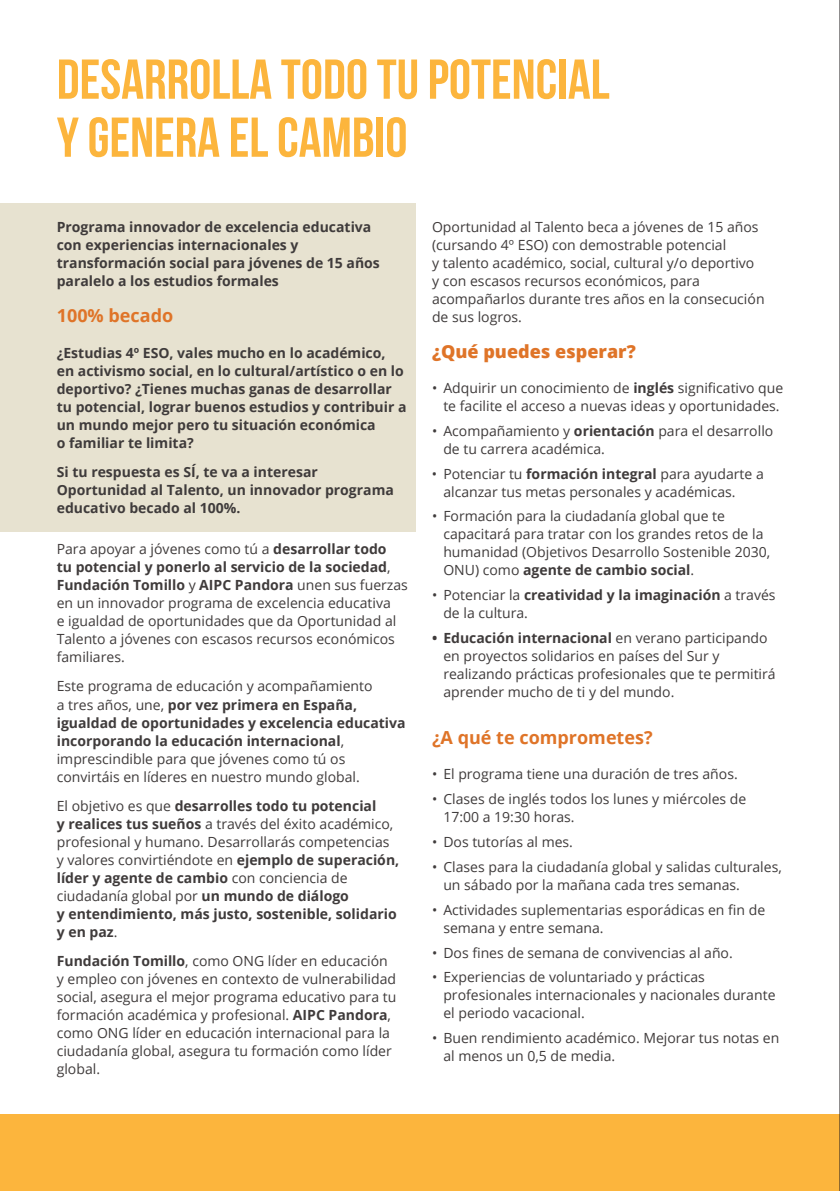
<style>
.page{position:relative;width:840px;height:1191px;background:#fff}
.page>*{position:absolute;margin:0;border:0;box-sizing:border-box;transform-origin:0 0}
.t1{font:700 56px "Bebas Neue";color:#fcb53d}
.t2{font:700 18px "Open Sans";color:#df7428}
.t3{font:800 18px "Open Sans";color:#df7428}
.t4{font:14px/18px "Open Sans";color:#3f3b3b}
.t5{font:700 14px/18px "Open Sans";color:#3f3b3b}
.s1{font-weight:700}
.s2{font-weight:400}
</style>
<div class="page">
<div style="left:0;top:203px;width:415px;height:328px;background:#e7e2d0"></div>
<div style="left:0;top:1114px;width:839px;height:77px;background:#fcb53d"></div>
<hr style="left:839px;top:0;width:1px;height:1191px;background:#231f20">
<p class="t1" style="left:57px;top:49px;width:554px">DESARROLLA TODO TU POTENCIAL</p>
<p class="t1" style="left:57px;top:107px;width:352px">Y GENERA EL CAMBIO</p>
<p class="t5" style="left:57px;top:217px;width:324px">Programa innovador de excelencia educativa con experiencias internacionales y transformación social para jóvenes de 15 años paralelo a los estudios formales</p>
<p class="t2" style="left:57px;top:303px;width:118px">100% becado</p>
<p class="t5" style="left:57px;top:343px;width:351px">¿Estudias 4º ESO, vales mucho en lo académico, en activismo social, en lo cultural/artístico o en lo deportivo? ¿Tienes muchas ganas de desarrollar tu potencial, lograr buenos estudios y contribuir a un mundo mejor pero tu situación económica<br>o familiar te limita?</p>
<p class="t5" style="left:57px;top:463px;width:338px">Si tu respuesta es SÍ, te va a interesar<br>Oportunidad al Talento, un innovador programa educativo becado al 100%.</p>
<p class="t4" style="left:57px;top:539px;width:352px">Para apoyar a jóvenes como tú a <span class="s1">desarrollar todo<br>tu potencial y ponerlo al servicio de la sociedad</span>, <span class="s1">Fundación Tomillo</span> y <span class="s1">AIPC Pandora</span> unen sus fuerzas en un innovador programa de excelencia educativa<br>e igualdad de oportunidades que da Oportunidad al Talento a jóvenes con escasos recursos económicos familiares.</p>
<p class="t4" style="left:57px;top:677px;width:350px">Este programa de educación y acompañamiento<br>a tres años, une, <span class="s1">por vez primera en España, igualdad de oportunidades y excelencia educativa incorporando la educación internacional</span>, imprescindible para que jóvenes como tú os convirtáis en líderes en nuestro mundo global.</p>
<p class="t5" style="left:57px;top:796px;width:344px"><span class="s2">El objetivo es que</span> desarrolles todo tu potencial<br>y realices tus sueños <span class="s2">a través del éxito académico, profesional y humano. Desarrollarás competencias y valores convirtiéndote en</span> ejemplo de superación, líder y agente de cambio <span class="s2">con conciencia de ciudadanía global por</span> un mundo de diálogo<br>y entendimiento, más justo, sostenible, solidario y en paz<span class="s2">.</span></p>
<p class="t4" style="left:57px;top:952px;width:341px"><span class="s1">Fundación Tomillo</span>, como ONG líder en educación y empleo con jóvenes en contexto de vulnerabilidad social, asegura el mejor programa educativo para tu formación académica y profesional. <span class="s1">AIPC Pandora</span>, como ONG líder en educación internacional para la ciudadanía global, asegura tu formación como líder global.</p>
<p class="t4" style="left:432px;top:218px;width:334px">Oportunidad al Talento beca a jóvenes de 15 años (cursando 4º ESO) con demostrable potencial<br>y talento académico, social, cultural y/o deportivo y con escasos recursos económicos, para acompañarlos durante tres años en la consecución de sus logros.</p>
<p class="t3" style="left:432px;top:338px;width:205px">¿Qué puedes esperar?</p>
<p class="t4" style="left:432px;top:378px;width:352px;text-align:center">• Adquirir un conocimiento de <span class="s1">inglés</span> significativo que te facilite el acceso a nuevas ideas y oportunidades.</p>
<p class="t4" style="left:443px;top:421px;width:331px;text-indent:-11px">• Acompañamiento y <span class="s1">orientación</span> para el desarrollo de tu carrera académica.</p>
<p class="t4" style="left:443px;top:464px;width:322px;text-indent:-11px">• Potenciar tu <span class="s1">formación integral</span> para ayudarte a alcanzar tus metas personales y académicas.</p>
<p class="t4" style="left:443px;top:507px;width:328px;text-indent:-11px">• Formación para la ciudadanía global que te capacitará para tratar con los grandes retos de la humanidad (Objetivos Desarrollo Sostenible 2030, ONU) como <span class="s1">agente de cambio social</span>.</p>
<p class="t4" style="left:443px;top:586px;width:333px;text-indent:-11px">• Potenciar la <span class="s1">creatividad y la imaginación</span> a través de la cultura.</p>
<p class="t4" style="left:443px;top:628px;width:333px;text-indent:-11px"><span class="s1">• Educación internacional</span> en verano participando en proyectos solidarios en países del Sur y realizando prácticas profesionales que te permitirá aprender mucho de ti y del mundo.</p>
<p class="t2" style="left:432px;top:725px;width:222px">¿A qué te comprometes?</p>
<p class="t4" style="left:432px;top:765px;width:307px">• El programa tiene una duración de tres años.</p>
<p class="t4" style="left:443px;top:790px;width:304px;text-indent:-11px">• Clases de inglés todos los lunes y miércoles de<br>17:00 a 19:30 horas.</p>
<p class="t4" style="left:432px;top:832px;width:142px">• Dos tutorías al mes.</p>
<p class="t4" style="left:443px;top:857px;width:340px;text-indent:-11px">• Clases para la ciudadanía global y salidas culturales, un sábado por la mañana cada tres semanas.</p>
<p class="t4" style="left:443px;top:900px;width:323px;text-indent:-11px">• Actividades suplementarias esporádicas en fin de semana y entre semana.</p>
<p class="t4" style="left:432px;top:943px;width:302px">• Dos fines de semana de convivencias al año.</p>
<p class="t4" style="left:443px;top:968px;width:333px;text-indent:-11px">• Experiencias de voluntariado y prácticas profesionales internacionales y nacionales durante el periodo vacacional.</p>
<p class="t4" style="left:443px;top:1028px;width:337px;text-indent:-11px">• Buen rendimiento académico. Mejorar tus notas en al menos un 0,5 de media.</p>
</div>
